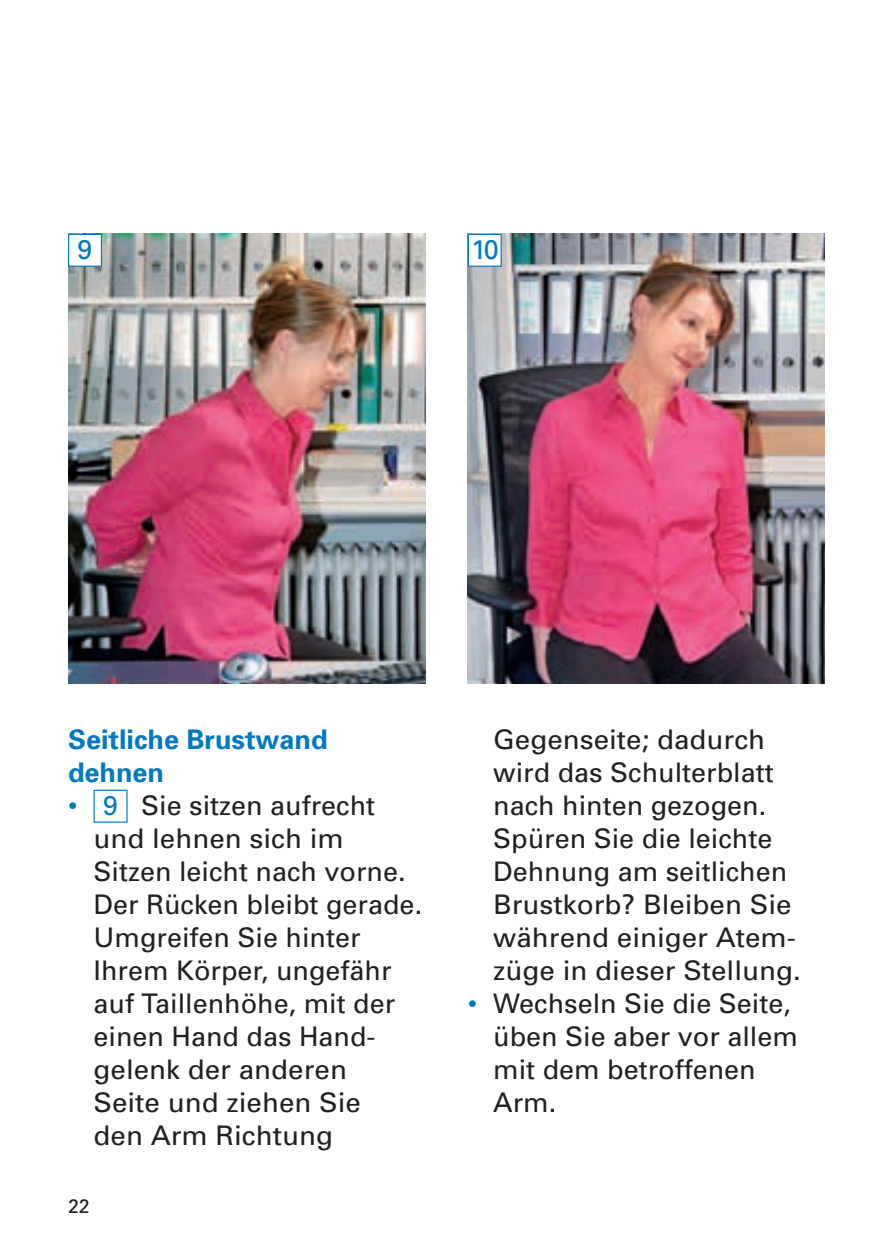
<style>
.page{position:relative;width:893px;height:1259px;background:#fff}
.page>*{position:absolute;margin:0;border:0;box-sizing:border-box;transform-origin:0 0}
.t1{font:27px/33px "Univers";color:#231f20}
.t2{font:700 27px/33px "Univers";color:#0079c2}
.t3{font:27px "Univers";color:#0079c2}
.t4{font:19.5px "Univers";color:#231f20}
.s1{color:#0079c2}
</style>
<div class="page">
<img style="left:68px;top:233px;width:357px;height:450px">
<img style="left:468px;top:234px;width:357px;height:450px">
<div style="left:68px;top:234px;width:34px;height:33px;background:#fff;border:1px solid #0079c2"></div>
<div style="left:468px;top:234px;width:34px;height:33px;background:#fff;border:1px solid #0079c2"></div>
<p class="t3" style="left:78px;top:233px;width:17px">9</p>
<p class="t3" style="left:471px;top:233px;width:29px">10</p>
<p class="t2" style="left:68px;top:722px;width:261px">Seitliche Brustwand dehnen</p>
<p class="t1" style="left:94px;top:788px;width:330px;text-indent:-26px"><span class="s1">•</span> Sie sitzen aufrecht und lehnen sich im<br>Sitzen leicht nach vorne.<br>Der Rücken bleibt gerade.<br>Umgreifen Sie hinter<br>Ihrem Körper, ungefähr auf Taillenhöhe, mit der einen Hand das Hand&shy;gelenk der anderen<br>Seite und ziehen Sie<br>den Arm Richtung</p>
<p class="t3" style="left:103px;top:789px;width:17px">9</p>
<p class="t4" style="left:68px;top:1194px;width:23px">22</p>
<p class="t1" style="left:493px;top:722px;width:309px">Gegenseite; dadurch wird das Schulterblatt nach hinten gezogen.<br>Spüren Sie die leichte<br>Dehnung am seitlichen<br>Brustkorb? Bleiben Sie während einiger Atem&shy;züge in dieser Stellung.</p>
<p class="t1" style="left:493px;top:986px;width:306px;text-indent:-26px"><span class="s1">•</span> Wechseln Sie die Seite, üben Sie aber vor allem mit dem betroffenen<br>Arm.</p>
</div>
